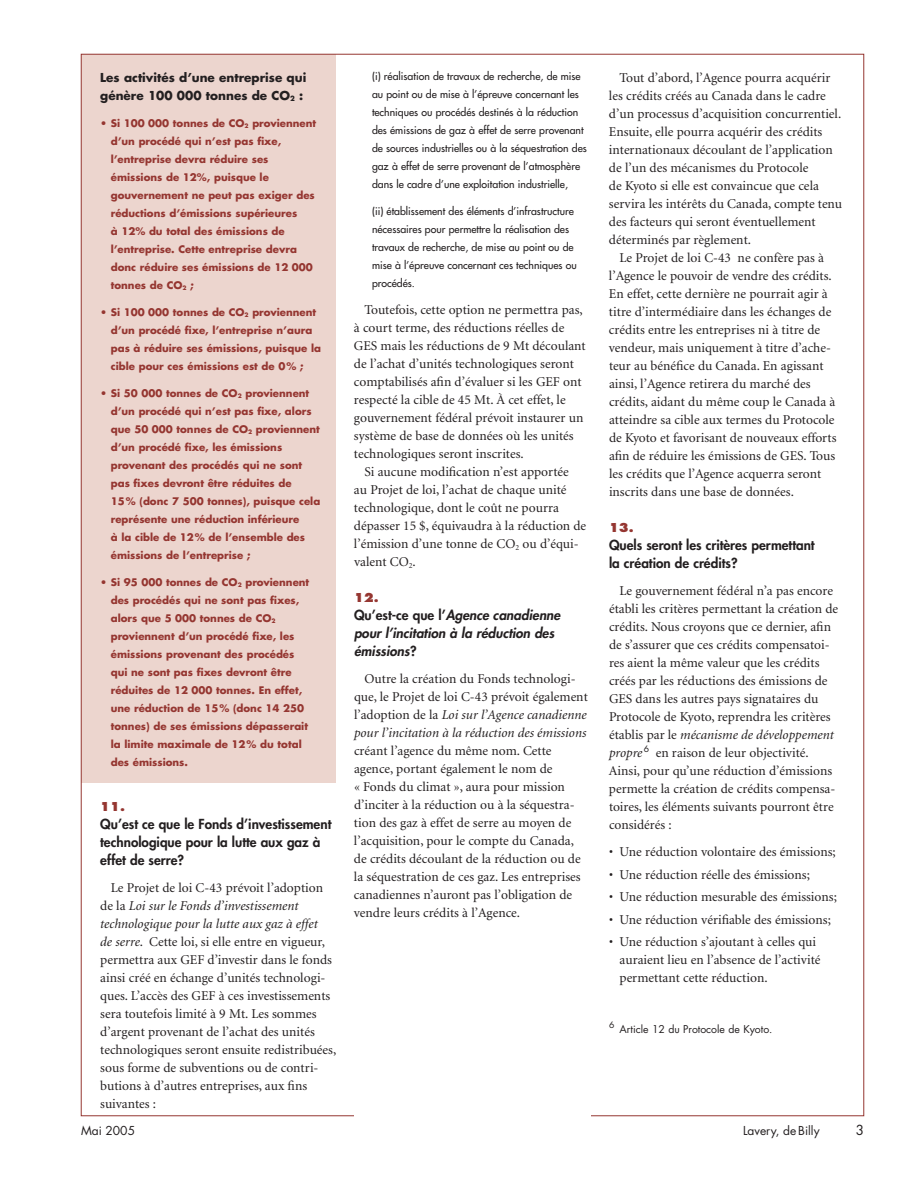
<style>
.page{position:relative;width:918px;height:1188px;background:#fff}
.page>*{position:absolute;margin:0;border:0;box-sizing:border-box;transform-origin:0 0}
.t1{font:13.5px/18px "Minion";color:#231f20}
.t2{font:800 13.5px/18px "Futura";color:#231f20}
.t3{font:italic 800 13.5px/18px "Futura";color:#231f20}
.t4{font:13.5px "Futura";color:#231f20}
.t5{font:700 12px/18px "Futura";color:#231f20}
.t6{font:12px "Futura";color:#231f20}
.t7{font:800 12px "Futura";color:#953631}
.t8{font:10.5px/18px "Futura";color:#231f20}
.t9{font:10.5px "Futura";color:#231f20}
.t10{font:700 10.2px/18px "Futura";color:#953631}
.t11{font:8.7px "Futura";color:#231f20}
.s1{font-style:italic}
.s2{font-style:normal}
</style>
<div class="page">
<div style="left:81px;top:54px;width:255px;height:729px;background:#ecd5ce"></div>
<p class="t5" style="left:100px;top:68px;width:208px">Les activités d’une entreprise qui génère 100 000 tonnes de CO<sub>2</sub> :</p>
<p class="t10" style="left:111px;top:114px;width:207px;text-indent:-11px">• Si 100 000 tonnes de CO<sub>2</sub> proviennent d’un procédé qui n’est pas fixe, l’entreprise devra réduire ses émissions de 12%, puisque le gouvernement ne peut pas exiger des réductions d’émissions supérieures<br>à 12% du total des émissions de l’entreprise. Cette entreprise devra donc réduire ses émissions de 12 000 tonnes de CO<sub>2</sub> ;</p>
<p class="t10" style="left:111px;top:303px;width:212px;text-indent:-11px">• Si 100 000 tonnes de CO<sub>2</sub> proviennent d’un procédé fixe, l’entreprise n’aura pas à réduire ses émissions, puisque la cible pour ces émissions est de 0% ;</p>
<p class="t10" style="left:111px;top:384px;width:211px;text-indent:-10px">• Si 50 000 tonnes de CO<sub>2</sub> proviennent d’un procédé qui n’est pas fixe, alors que 50 000 tonnes de CO<sub>2</sub> proviennent d’un procédé fixe, les émissions provenant des procédés qui ne sont pas fixes devront être réduites de<br>15% (donc 7 500 tonnes), puisque cela représente une réduction inférieure<br>à la cible de 12% de l’ensemble des émissions de l’entreprise ;</p>
<p class="t10" style="left:111px;top:573px;width:200px;text-indent:-10px">• Si 95 000 tonnes de CO<sub>2</sub> proviennent des procédés qui ne sont pas fixes, alors que 5 000 tonnes de CO<sub>2 </sub>proviennent d’un procédé fixe, les émissions provenant des procédés qui ne sont pas fixes devront être réduites de 12 000 tonnes. En effet, une réduction de 15% (donc 14 250 tonnes) de ses émissions dépasserait la limite maximale de 12% du total des émissions.</p>
<p class="t7" style="left:100px;top:798px;width:26px">11.</p>
<p class="t2" style="left:100px;top:815px;width:233px">Qu’est ce que le Fonds d’investissement technologique pour la lutte aux gaz à effet de serre?</p>
<p class="t1" style="left:100px;top:879px;width:238px;text-indent:11px">Le Projet de loi C-43 prévoit l’adoption de la <span class="s1">Loi sur le Fonds d’investissement technologique pour la lutte aux gaz à effet<br>de serre</span>. Cette loi, si elle entre en vigueur, permettra aux GEF d’investir dans le fonds ainsi créé en échange d’unités technologi&shy;ques. L’accès des GEF à ces investissements sera toutefois limité à 9 Mt. Les sommes d’argent provenant de l’achat des unités technologiques seront ensuite redistribuées, sous forme de subventions ou de contri&shy;butions à d’autres entreprises, aux fins suivantes :</p>
<p class="t8" style="left:372px;top:67px;width:216px">(i) réalisation de travaux de recherche, de mise au point ou de mise à l’épreuve concernant les techniques ou procédés destinés à la réduction des émissions de gaz à effet de serre provenant de sources industrielles ou à la séquestration des gaz à effet de serre provenant de l’atmosphère dans le cadre d’une exploitation industrielle,</p>
<p class="t8" style="left:372px;top:202px;width:206px">(ii) établissement des éléments d’infrastructure nécessaires pour permettre la réalisation des travaux de recherche, de mise au point ou de mise à l’épreuve concernant ces techniques ou procédés.</p>
<p class="t1" style="left:354px;top:301px;width:233px;text-indent:11px">Toutefois, cette option ne permettra pas, à court terme, des réductions réelles de GES mais les réductions de 9 Mt découlant de l’achat d’unités technologiques seront comptabilisés afin d’évaluer si les GEF ont respecté la cible de 45 Mt. À cet effet, le gouvernement fédéral prévoit instaurer un système de base de données où les unités technologiques seront inscrites.</p>
<p class="t1" style="left:354px;top:463px;width:234px;text-indent:11px">Si aucune modification n’est apportée<br>au Projet de loi, l’achat de chaque unité technologique, dont le coût ne pourra dépasser 15 $, équivaudra à la réduction de l’émission d’une tonne de CO<sub>2</sub> ou d’équi&shy;valent CO<sub>2</sub>.</p>
<p class="t7" style="left:354px;top:590px;width:26px">12.</p>
<p class="t3" style="left:354px;top:606px;width:208px"><span class="s2">Qu’est-ce que l’</span>Agence canadienne pour l’incitation à la réduction des émissions<span class="s2">?</span></p>
<p class="t1" style="left:354px;top:670px;width:235px;text-align:center">Outre la création du Fonds technologi&shy;que, le Projet de loi C-43 prévoit également l’adoption de la <span class="s1">Loi sur l’Agence canadienne pour l’incitation à la réduction des émissions</span></p>
<p class="t1" style="left:354px;top:742px;width:228px">créant l’agence du même nom. Cette agence, portant également le nom de<br>« Fonds du climat », aura pour mission d’inciter à la réduction ou à la séquestra&shy;tion des gaz à effet de serre au moyen de l’acquisition, pour le compte du Canada, de crédits découlant de la réduction ou de la séquestration de ces gaz. Les entreprises canadiennes n’auront pas l’obligation de vendre leurs crédits à l’Agence.</p>
<p class="t1" style="left:609px;top:69px;width:235px;text-indent:11px">Tout d’abord, l’Agence pourra acquérir les crédits créés au Canada dans le cadre d’un processus d’acquisition concurrentiel.<br>Ensuite, elle pourra acquérir des crédits internationaux découlant de l’application de l’un des mécanismes du Protocole<br>de Kyoto si elle est convaincue que cela servira les intérêts du Canada, compte tenu des facteurs qui seront éventuellement déterminés par règlement.</p>
<p class="t1" style="left:609px;top:249px;width:229px;text-indent:11px">Le Projet de loi C-43 ne confère pas à l’Agence le pouvoir de vendre des crédits.<br>En effet, cette dernière ne pourrait agir à titre d’intermédiaire dans les échanges de crédits entre les entreprises ni à titre de vendeur, mais uniquement à titre d’ache&shy;teur au bénéfice du Canada. En agissant ainsi, l’Agence retirera du marché des crédits, aidant du même coup le Canada à atteindre sa cible aux termes du Protocole de Kyoto et favorisant de nouveaux efforts afin de réduire les émissions de GES. Tous les crédits que l’Agence acquerra seront inscrits dans une base de données.</p>
<p class="t7" style="left:609px;top:520px;width:26px">13.</p>
<p class="t2" style="left:609px;top:536px;width:207px">Quels seront les critères permettant la création de crédits?</p>
<p class="t1" style="left:609px;top:582px;width:231px;text-indent:11px">Le gouvernement fédéral n’a pas encore établi les critères permettant la création de crédits. Nous croyons que ce dernier, afin de s’assurer que ces crédits compensatoi&shy;res aient la même valeur que les crédits créés par les réductions des émissions de GES dans les autres pays signataires du Protocole de Kyoto, reprendra les critères établis par le <span class="s1">mécanisme de développement propre</span> <sup>6</sup> en raison de leur objectivité.<br>Ainsi, pour qu’une réduction d’émissions permette la création de crédits compensa&shy;toires, les éléments suivants pourront être considérés :</p>
<p class="t1" style="left:609px;top:843px;width:228px">• Une réduction volontaire des émissions;</p>
<p class="t1" style="left:609px;top:866px;width:202px">• Une réduction réelle des émissions;</p>
<p class="t1" style="left:609px;top:888px;width:229px">• Une réduction mesurable des émissions;</p>
<p class="t1" style="left:609px;top:911px;width:223px">• Une réduction vérifiable des émissions;</p>
<p class="t1" style="left:620px;top:933px;width:203px;text-indent:-11px">• Une réduction s’ajoutant à celles qui auraient lieu en l’absence de l’activité permettant cette réduction.</p>
<p class="t11" style="left:609px;top:1019px;width:7px">6</p>
<p class="t9" style="left:619px;top:1023px;width:155px">Article 12 du Protocole de Kyoto.</p>
<p class="t6" style="left:81px;top:1123px;width:56px">Mai 2005</p>
<p class="t6" style="left:743px;top:1123px;width:78px">Lavery, de Billy</p>
<p class="t4" style="left:856px;top:1122px;width:10px">3</p>
</div>
